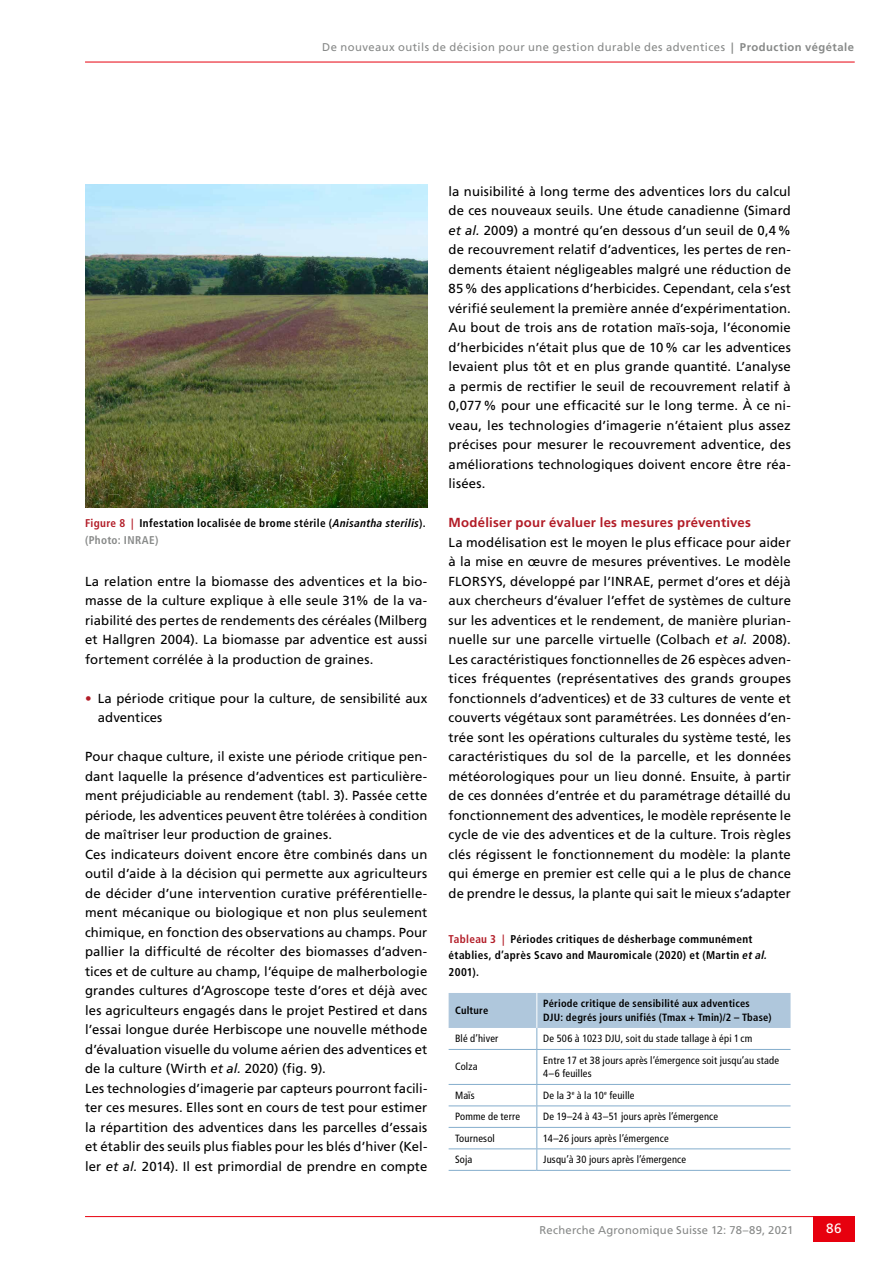
<style>
.page{position:relative;width:893px;height:1263px;background:#fff}
.page>*{position:absolute;margin:0;border:0;box-sizing:border-box;transform-origin:0 0}
.t1{font:13.5px "Frutiger LT Std";color:#fff}
.t2{font:13.2px/19.5px "Frutiger LT Std";letter-spacing:.01em;color:#000;text-align:justify}
.t3{font:700 13.2px "Frutiger LT Std";letter-spacing:.015em;color:#b21c27}
.t4{font:700 condensed 11.25px/16.5px "Frutiger LT Std";letter-spacing:.03em;color:#000}
.t5{font:11.25px "Frutiger LT Std";letter-spacing:.035em;color:#878988}
.t6{font:condensed 10.5px/13.5px "Frutiger LT Std";letter-spacing:.015em;color:#000}
.t7{font:700 condensed 10.5px/13.5px "Frutiger LT Std";letter-spacing:.02em;color:#000}
.s1{font-weight:700}
.s2{color:#b21c27}
.s3{font-style:italic}
.s4{color:#878988}
</style>
<div class="page">
<hr style="left:85px;top:62px;width:770px;height:1px;background:#e7000e">
<hr style="left:85px;top:1216px;width:770px;height:1px;background:#e7000e">
<div style="left:813px;top:1216px;width:42px;height:26px;background:#e7000e"></div>
<img style="left:85px;top:185px;width:342px;height:323px">
<svg style="left:449px;top:993px;width:341px;height:56px"></svg>
<hr style="left:449px;top:1049px;width:88px;height:1px;background:#84adcc">
<hr style="left:537px;top:1049px;width:253px;height:1px;background:#84adcc">
<hr style="left:536px;top:1050px;width:1px;height:34px;background:#84adcc">
<hr style="left:449px;top:1084px;width:88px;height:1px;background:#84adcc">
<hr style="left:537px;top:1084px;width:253px;height:1px;background:#84adcc">
<hr style="left:449px;top:1105px;width:88px;height:1px;background:#84adcc">
<hr style="left:537px;top:1105px;width:253px;height:1px;background:#84adcc">
<hr style="left:449px;top:1127px;width:88px;height:1px;background:#84adcc">
<hr style="left:537px;top:1127px;width:253px;height:1px;background:#84adcc">
<hr style="left:449px;top:1148px;width:88px;height:1px;background:#84adcc">
<hr style="left:537px;top:1148px;width:253px;height:1px;background:#84adcc">
<svg style="left:536px;top:1085px;width:1px;height:85px"></svg>
<hr style="left:449px;top:1170px;width:88px;height:1px;background:#84adcc">
<hr style="left:537px;top:1170px;width:253px;height:1px;background:#84adcc">
<p class="t5" style="left:322px;top:40px;width:533px">De nouveaux outils de décision pour une gestion durable des adventices <span class="s1">| Production végétale</span></p>
<p class="t4" style="left:85px;top:515px;width:342px"><span class="s2">Figure 8 |</span> Infestation localisée de brome stérile (<span class="s3">Anisantha sterilis</span>). <span class="s4">(Photo: INRAE)</span></p>
<p class="t2" style="left:85px;top:571px;width:344px">La relation entre la biomasse des adventices et la bio&shy;masse de la culture explique à elle seule 31% de la va&shy;riabilité des pertes de rendements des céréales (Milberg et Hallgren 2004). La biomasse par adventice est aussi fortement corrélée à la production de graines.</p>
<p class="t2" style="left:98px;top:688px;width:331px;text-indent:-13px"><span class="s2">•</span> La période critique pour la culture, de sensibilité aux adventices</p>
<p class="t2" style="left:85px;top:747px;width:344px;text-align:left">Pour chaque culture, il existe une période critique pen&shy;dant laquelle la présence d’adventices est particulière&shy;ment préjudiciable au rendement (tabl. 3). Passée cette période, les adventices peuvent être tolérées à condition de maîtriser leur production de graines.<br>Ces indicateurs doivent encore être combinés dans un outil d’aide à la décision qui permette aux agriculteurs de décider d’une intervention curative préférentielle&shy;ment mécanique ou biologique et non plus seulement chimique, en fonction des observations au champs. Pour pallier la difficulté de récolter des biomasses d’adven&shy;tices et de culture au champ, l’équipe de malherbologie grandes cultures d’Agroscope teste d’ores et déjà avec les agriculteurs engagés dans le projet Pestired et dans l’essai longue durée Herbiscope une nouvelle méthode d’évaluation visuelle du volume aérien des adventices et de la culture (Wirth <span class="s3">et al.</span> 2020) (fig. 9).<br>Les technologies d’imagerie par capteurs pourront facili&shy;ter ces mesures. Elles sont en cours de test pour estimer la répartition des adventices dans les parcelles d’essais et établir des seuils plus fiables pour les blés d’hiver (Kel&shy;ler <span class="s3">et al.</span> 2014). Il est primordial de prendre en compte</p>
<p class="t2" style="left:449px;top:181px;width:344px">la nuisibilité à long terme des adventices lors du calcul de ces nouveaux seuils. Une étude canadienne (Simard <span class="s3">et al.</span> 2009) a montré qu’en dessous d’un seuil de 0,4% de recouvrement relatif d’adventices, les pertes de ren&shy;dements étaient négligeables malgré une réduction de 85% des applications d’herbicides. Cependant, cela s’est vérifié seulement la première année d’expérimentation.<br>Au bout de trois ans de rotation maïs-soja, l’économie d’herbicides n’était plus que de 10% car les adventices levaient plus tôt et en plus grande quantité. L’analyse a permis de rectifier le seuil de recouvrement relatif à 0,077% pour une efficacité sur le long terme. À ce ni&shy;veau, les technologies d’imagerie n’étaient plus assez précises pour mesurer le recouvrement adventice, des améliorations technologiques doivent encore être réa&shy;lisées.</p>
<p class="t3" style="left:449px;top:515px;width:304px">Modéliser pour évaluer les mesures préventives</p>
<p class="t2" style="left:449px;top:532px;width:344px">La modélisation est le moyen le plus efficace pour aider à la mise en œuvre de mesures préventives. Le modèle FLORSYS, développé par l’INRAE, permet d’ores et déjà aux chercheurs d’évaluer l’effet de systèmes de culture sur les adventices et le rendement, de manière plurian&shy;nuelle sur une parcelle virtuelle (Colbach <span class="s3">et al.</span> 2008).<br>Les caractéristiques fonctionnelles de 26 espèces adven&shy;tices fréquentes (représentatives des grands groupes fonctionnels d’adventices) et de 33 cultures de vente et couverts végétaux sont paramétrées. Les données d’en&shy;trée sont les opérations culturales du système testé, les caractéristiques du sol de la parcelle, et les données météorologiques pour un lieu donné. Ensuite, à partir de ces données d’entrée et du paramétrage détaillé du fonctionnement des adventices, le modèle représente le cycle de vie des adventices et de la culture. Trois règles clés régissent le fonctionnement du modèle: la plante qui émerge en premier est celle qui a le plus de chance de prendre le dessus, la plante qui sait le mieux s’adapter</p>
<p class="t4" style="left:449px;top:931px;width:320px"><span class="s2">Tableau 3 |</span> Périodes critiques de désherbage communément établies, d’après Scavo and Mauromicale (2020) et (Martin <span class="s3">et al.<br></span>2001).</p>
<p class="t7" style="left:455px;top:1003px;width:35px">Culture</p>
<p class="t7" style="left:543px;top:997px;width:230px">Période critique de sensibilité aux adventices<br>DJU: degrés jours unifiés (Tmax + Tmin)/2 – Tbase)</p>
<p class="t6" style="left:455px;top:1032px;width:45px">Blé d’hiver</p>
<p class="t6" style="left:543px;top:1032px;width:211px">De 506 à 1023 DJU, soit du stade tallage à épi 1cm</p>
<p class="t6" style="left:455px;top:1060px;width:24px">Colza</p>
<p class="t6" style="left:543px;top:1053px;width:237px">Entre 17 et 38 jours après l’émergence soit jusqu’au stade<br>4–6 feuilles</p>
<p class="t6" style="left:455px;top:1088px;width:21px">Maïs</p>
<p class="t6" style="left:543px;top:1088px;width:93px">De la 3<sup>e</sup> à la 10<sup>e</sup> feuille</p>
<p class="t6" style="left:455px;top:1110px;width:67px">Pomme de terre</p>
<p class="t6" style="left:543px;top:1110px;width:176px">De 19–24 à 43–51 jours après l’émergence</p>
<p class="t6" style="left:455px;top:1131px;width:41px">Tournesol</p>
<p class="t6" style="left:543px;top:1131px;width:127px">14–26 jours après l’émergence</p>
<p class="t6" style="left:455px;top:1153px;width:19px">Soja</p>
<p class="t6" style="left:543px;top:1153px;width:144px">Jusqu’à 30 jours après l’émergence</p>
<p class="t5" style="left:540px;top:1223px;width:255px">Recherche Agronomique Suisse 12: 78–89, 2021</p>
<p class="t1" style="left:826px;top:1221px;width:17px">86</p>
</div>
